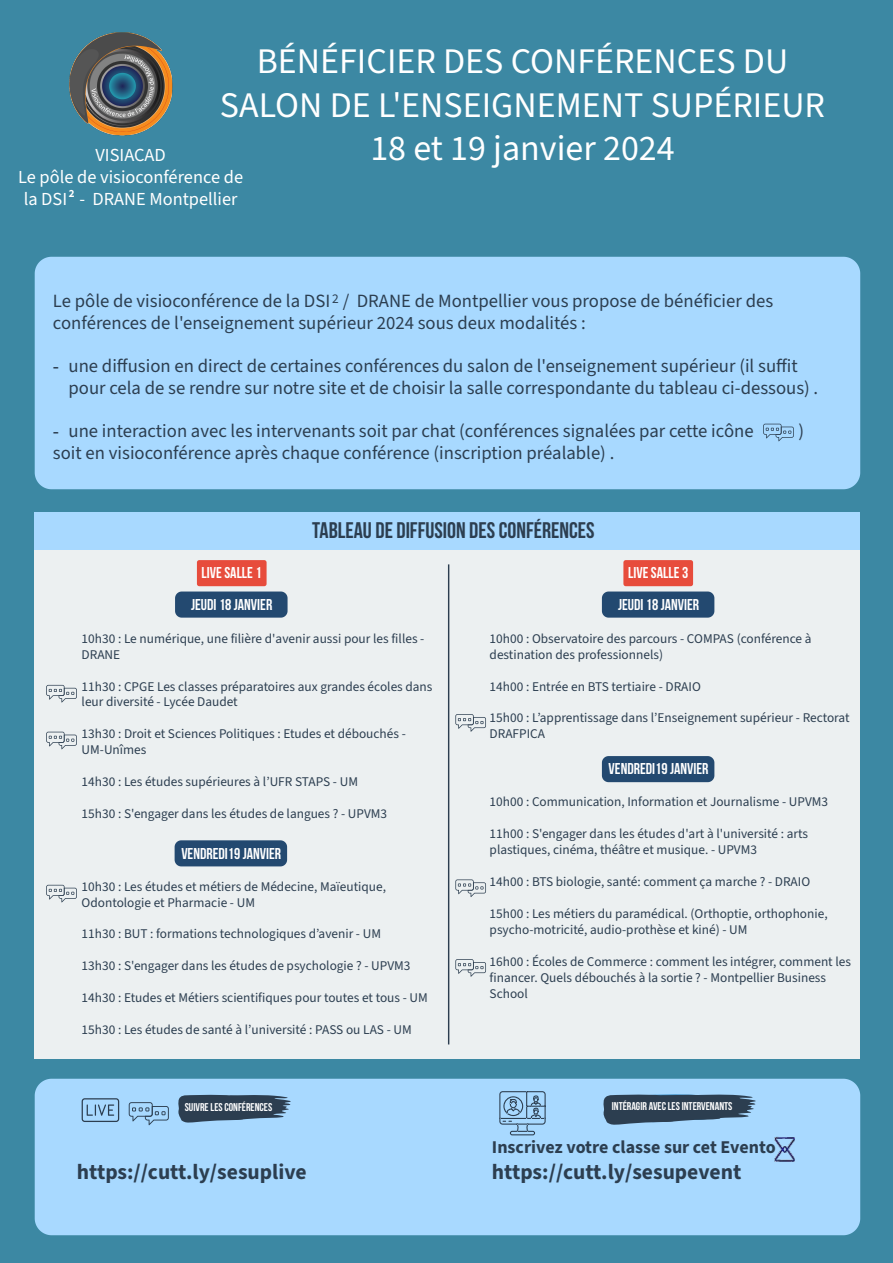
<style>
.page{position:relative;width:893px;height:1263px;background:#3c88a3}
.page>*{position:absolute;margin:0;border:0;box-sizing:border-box;transform-origin:0 0}
.t1{font:36px/43.2px "Source Sans 3";color:#fff;text-align:center}
.t2{font:22.5px "Bebas Neue";color:#2c3e50}
.t3{font:700 21.6px "Source Sans 3";color:#2c3e50}
.t4{font:18.75px/21.8px "Source Sans 3";color:#2c3e50}
.t5{font:18.3px/22px "Source Sans 3";color:#fff;text-align:center}
.t6{font:700 18px "Source Sans 3";color:#2c3e50}
.t7{font:15.75px/32.1px "Bebas Neue";color:#fff;text-align:center}
.t8{font:13.35px/16px "Source Sans 3";color:#2c3e50}
.t9{font:11.25px "Bebas Neue";color:#fff}
.t10{font:700 10.95px "Source Sans 3";color:#fff}
.s1{font-family:"Times New Roman"}
</style>
<div class="page">
<div style="left:35px;top:257px;width:825px;height:232px;background:#a8d9ff"></div>
<div style="left:35px;top:1079px;width:825px;height:156px;background:#a8d9ff"></div>
<svg style="left:763px;top:424px;width:31px;height:17px"></svg>
<img style="left:70px;top:32px;width:102px;height:103px">
<div style="left:35px;top:513px;width:825px;height:37px;background:#a8d9ff"></div>
<div style="left:35px;top:550px;width:825px;height:508px;background:#ecf0f1"></div>
<svg style="left:46px;top:685px;width:31px;height:17px"></svg>
<svg style="left:46px;top:732px;width:31px;height:17px"></svg>
<svg style="left:46px;top:885px;width:31px;height:17px"></svg>
<svg style="left:455px;top:714px;width:31px;height:18px"></svg>
<svg style="left:455px;top:879px;width:31px;height:18px"></svg>
<svg style="left:455px;top:959px;width:31px;height:18px"></svg>
<svg style="left:175px;top:560px;width:113px;height:58px"></svg>
<div style="left:175px;top:840px;width:112px;height:26px;background:#234970"></div>
<div style="left:602px;top:756px;width:112px;height:26px;background:#234970"></div>
<svg style="left:602px;top:560px;width:112px;height:58px"></svg>
<hr style="left:448px;top:564px;width:1px;height:480px;background:#2c3e50">
<svg style="left:129px;top:1094px;width:166px;height:31px;background:#6585a0"></svg>
<svg style="left:599px;top:1094px;width:161px;height:32px;background:#4c677f"></svg>
<img style="left:774px;top:1137px;width:21px;height:24px">
<svg style="left:499px;top:1091px;width:47px;height:44px;background:#88b2d3"></svg>
<svg style="left:82px;top:1098px;width:37px;height:24px"></svg>
<h1 class="t1" style="left:220px;top:40px;width:607px">BÉNÉFICIER DES CONFÉRENCES DU<br>SALON DE L'ENSEIGNEMENT SUPÉRIEUR<br>18 et 19 janvier 2024</h1>
<h3 class="t5" style="left:18px;top:144px;width:226px">VISIACAD<br>Le pôle de visioconférence de la DSI - DRANE Montpellier</h3>
<p class="t10" style="left:69px;top:186px;width:7px">2</p>
<h3 class="t4" style="left:53px;top:290px;width:722px">Le pôle de visioconférence de la DSI / DRANE de Montpellier vous propose de bénéficier des conférences de l'enseignement supérieur 2024 sous deux modalités :</h3>
<h3 class="t4" style="left:69px;top:355px;width:751px;text-indent:-16px"><span class="s1">-</span> une diffusion en direct de certaines conférences du salon de l'enseignement supérieur (il suffit pour cela de se rendre sur notre site et de choisir la salle correspondante du tableau ci-dessous) .</h3>
<h3 class="t4" style="left:53px;top:420px;width:702px"><span class="s1">-</span> une interaction avec les intervenants soit par chat (conférences signalées par cette icône</h3>
<h3 class="t4" style="left:799px;top:420px;width:7px">)</h3>
<h3 class="t4" style="left:53px;top:442px;width:563px">soit en visioconférence après chaque conférence (inscription préalable) .</h3>
<p class="t8" style="left:332px;top:291px;width:8px">2</p>
<p class="t7" style="left:191px;top:556px;width:83px">LIVE SALLE 1<br>JEUDI 18 JANVIER</p>
<h2 class="t2" style="left:312px;top:518px;width:284px">TABLEAU DE DIFFUSION DES CONFÉRENCES</h2>
<p class="t7" style="left:628px;top:556px;width:62px">LIVE SALLE 3</p>
<p class="t7" style="left:618px;top:588px;width:83px">JEUDI 18 JANVIER</p>
<p class="t8" style="left:82px;top:630px;width:344px">10h30 : Le numérique, une filière d'avenir aussi pour les filles -<br>DRANE</p>
<p class="t8" style="left:82px;top:678px;width:352px">11h30 : CPGE Les classes préparatoires aux grandes écoles dans leur diversité - Lycée Daudet</p>
<p class="t8" style="left:82px;top:726px;width:326px">13h30 : Droit et Sciences Politiques : Etudes et débouchés -<br>UM-Unîmes</p>
<p class="t8" style="left:82px;top:774px;width:278px">14h30 : Les études supérieures à l’UFR STAPS - UM</p>
<p class="t8" style="left:82px;top:806px;width:307px">15h30 : S'engager dans les études de langues ? - UPVM3</p>
<p class="t7" style="left:181px;top:837px;width:101px">VENDREDI19 JANVIER</p>
<p class="t8" style="left:82px;top:878px;width:306px">10h30 : Les études et métiers de Médecine, Maïeutique,<br>Odontologie et Pharmacie - UM</p>
<p class="t8" style="left:82px;top:926px;width:301px">11h30 : BUT : formations technologiques d’avenir - UM</p>
<p class="t8" style="left:82px;top:958px;width:330px">13h30 : S'engager dans les études de psychologie ? - UPVM3</p>
<p class="t8" style="left:82px;top:990px;width:348px">14h30 : Etudes et Métiers scientifiques pour toutes et tous - UM</p>
<p class="t8" style="left:82px;top:1022px;width:332px">15h30 : Les études de santé à l’université : PASS ou LAS - UM</p>
<p class="t8" style="left:490px;top:630px;width:323px">10h00 : Observatoire des parcours - COMPAS (conférence à destination des professionnels)</p>
<p class="t8" style="left:490px;top:678px;width:213px">14h00 : Entrée en BTS tertiaire - DRAIO</p>
<p class="t8" style="left:490px;top:710px;width:361px">15h00 : L’apprentissage dans l’Enseignement supérieur - Rectorat<br>DRAFPICA</p>
<p class="t7" style="left:609px;top:753px;width:101px">VENDREDI19 JANVIER</p>
<p class="t8" style="left:490px;top:793px;width:340px">10h00 : Communication, Information et Journalisme - UPVM3</p>
<p class="t8" style="left:490px;top:825px;width:320px">11h00 : S'engager dans les études d'art à l'université : arts plastiques, cinéma, théâtre et musique. - UPVM3</p>
<p class="t8" style="left:490px;top:873px;width:322px">14h00 : BTS biologie, santé: comment ça marche ? - DRAIO</p>
<p class="t8" style="left:490px;top:905px;width:340px">15h00 : Les métiers du paramédical. (Orthoptie, orthophonie, psycho-motricité, audio-prothèse et kiné) - UM</p>
<p class="t8" style="left:490px;top:953px;width:363px">16h00 : Écoles de Commerce : comment les intégrer, comment les financer. Quels débouchés à la sortie ? - Montpellier Business<br>School</p>
<p class="t9" style="left:185px;top:1101px;width:89px">SUIVRE LES CONFÉRENCES</p>
<p class="t9" style="left:612px;top:1100px;width:122px">INTÉRAGIR AVEC LES INTERVENANTS</p>
<h3 class="t3" style="left:77px;top:1158px;width:231px">https://cutt.ly/sesuplive</h3>
<h3 class="t6" style="left:492px;top:1135px;width:285px">Inscrivez votre classe sur cet Evento</h3>
<h3 class="t3" style="left:492px;top:1158px;width:251px">https://cutt.ly/sesupevent</h3>
</div>
